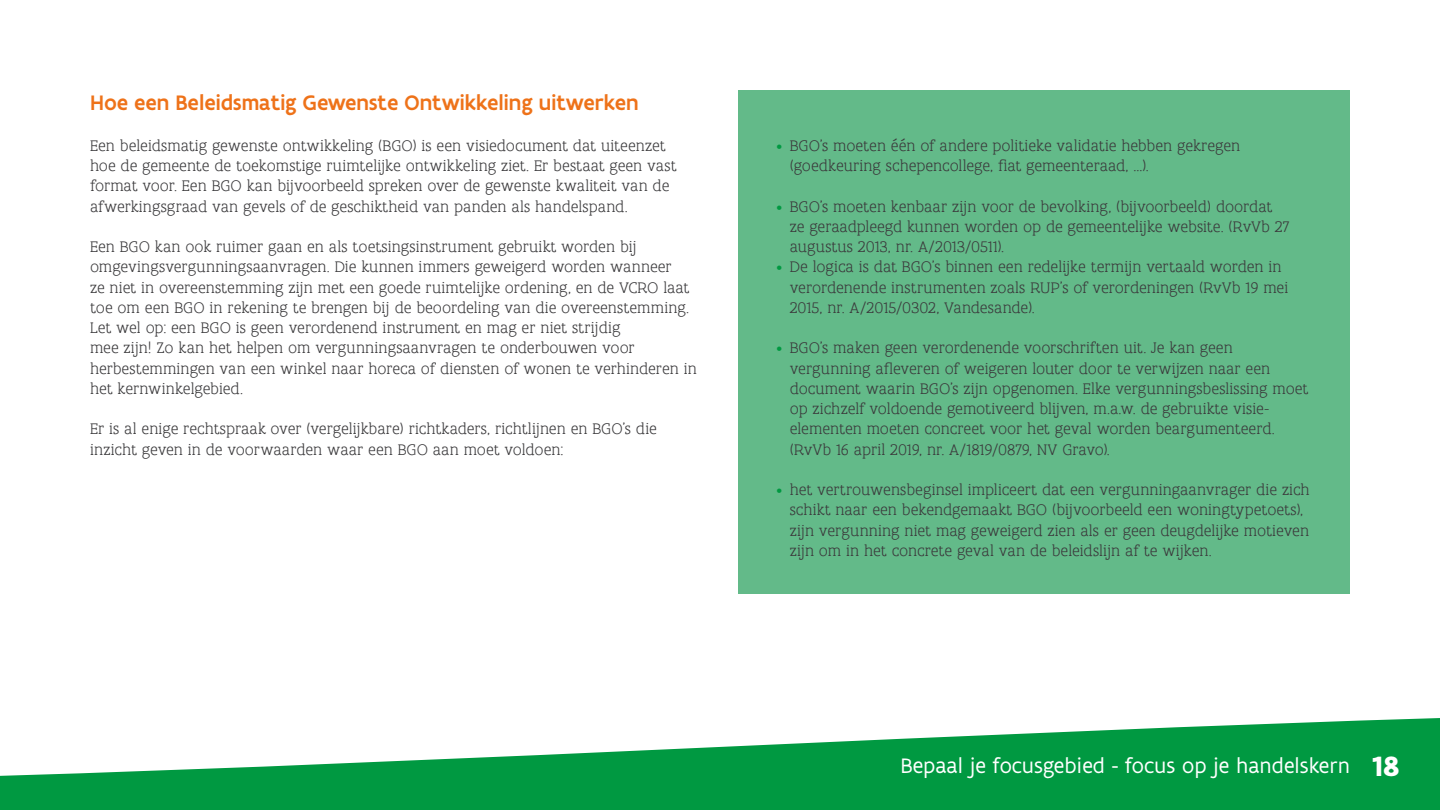
<style>
.page{position:relative;width:1440px;height:810px;background:#fff}
.page>*{position:absolute;margin:0;border:0;box-sizing:border-box;transform-origin:0 0}
.t1{font:700 30px "Flanders Art Sans";color:#fff}
.t2{font:500 22.5px "Flanders Art Sans";color:#ee7219}
.t3{font:22.5px "Flanders Art Sans";color:#fff}
.Opsomming{font:300 16.5px/20.2px "Flanders Art Serif";color:#3b3a3c}
.Broodtekst{font:300 16.5px/20.2px "Flanders Art Serif";color:#3b3a3c}
.s1{color:#009941}
</style>
<div class="page">
<svg style="left:0;top:718px;width:1440px;height:92px;fill:#009941"></svg>
<div style="left:739px;top:90px;width:611px;height:503px;background:#63ba89"></div>
<h4 class="t2" style="left:90px;top:89px;width:550px">Hoe een Beleidsmatig Gewenste Ontwikkeling uitwerken</h4>
<p class="Broodtekst" style="left:90px;top:136px;width:588px">Een beleidsmatig gewenste ontwikkeling (BGO) is een visiedocument dat uiteenzet hoe de gemeente de toekomstige ruimtelijke ontwikkeling ziet. Er bestaat geen vast format voor. Een BGO kan bijvoorbeeld spreken over de gewenste kwaliteit van de afwerkingsgraad van gevels of de geschiktheid van panden als handelspand.</p>
<p class="Broodtekst" style="left:90px;top:237px;width:608px">Een BGO kan ook ruimer gaan en als toetsingsinstrument gebruikt worden bij omgevingsvergunningsaanvragen. Die kunnen immers geweigerd worden wanneer<br>ze niet in overeenstemming zijn met een goede ruimtelijke ordening, en de VCRO laat toe om een BGO in rekening te brengen bij de beoordeling van die overeenstemming.<br>Let wel op: een BGO is geen verordenend instrument en mag er niet strijdig<br>mee zijn! Zo kan het helpen om vergunningsaanvragen te onderbouwen voor herbestemmingen van een winkel naar horeca of diensten of wonen te verhinderen in het kernwinkelgebied.</p>
<p class="Broodtekst" style="left:90px;top:419px;width:568px">Er is al enige rechtspraak over (vergelijkbare) richtkaders, richtlijnen en BGO’s die inzicht geven in de voorwaarden waar een BGO aan moet voldoen:</p>
<p class="Opsomming" style="left:790px;top:136px;width:452px;text-indent:-14px"><span class="s1">•</span> BGO’s moeten één of andere politieke validatie hebben gekregen (goedkeuring schepencollege, fiat gemeenteraad, …).</p>
<p class="Opsomming" style="left:790px;top:196px;width:501px;text-indent:-14px"><span class="s1">•</span> BGO’s moeten kenbaar zijn voor de bevolking, (bijvoorbeeld) doordat ze geraadpleegd kunnen worden op de gemeentelijke website. (RvVb 27 augustus 2013, nr. A/2013/0511).</p>
<p class="Opsomming" style="left:790px;top:257px;width:500px;text-indent:-14px"><span class="s1">•</span> De logica is dat BGO’s binnen een redelijke termijn vertaald worden in verordenende instrumenten zoals RUP’s of verordeningen (RvVb 19 mei<br>2015, nr. A/2015/0302, Vandesande).</p>
<p class="Opsomming" style="left:790px;top:338px;width:520px;text-indent:-14px"><span class="s1">•</span> BGO’s maken geen verordenende voorschriften uit. Je kan geen vergunning afleveren of weigeren louter door te verwijzen naar een document waarin BGO’s zijn opgenomen. Elke vergunningsbeslissing moet op zichzelf voldoende gemotiveerd blijven, m.a.w. de gebruikte visie&shy;elementen moeten concreet voor het geval worden beargumenteerd. (RvVb 16 april 2019, nr. A/1819/0879, NV Gravo).</p>
<p class="Opsomming" style="left:790px;top:480px;width:522px;text-indent:-14px"><span class="s1">•</span> het vertrouwensbeginsel impliceert dat een vergunningaanvrager die zich schikt naar een bekendgemaakt BGO (bijvoorbeeld een woningtypetoets), zijn vergunning niet mag geweigerd zien als er geen deugdelijke motieven zijn om in het concrete geval van de beleidslijn af te wijken.</p>
<h2 class="t3" style="left:901px;top:752px;width:451px">Bepaal je focusgebied - focus op je handelskern</h2>
<h1 class="t1" style="left:1371px;top:747px;width:30px">18</h1>
</div>
